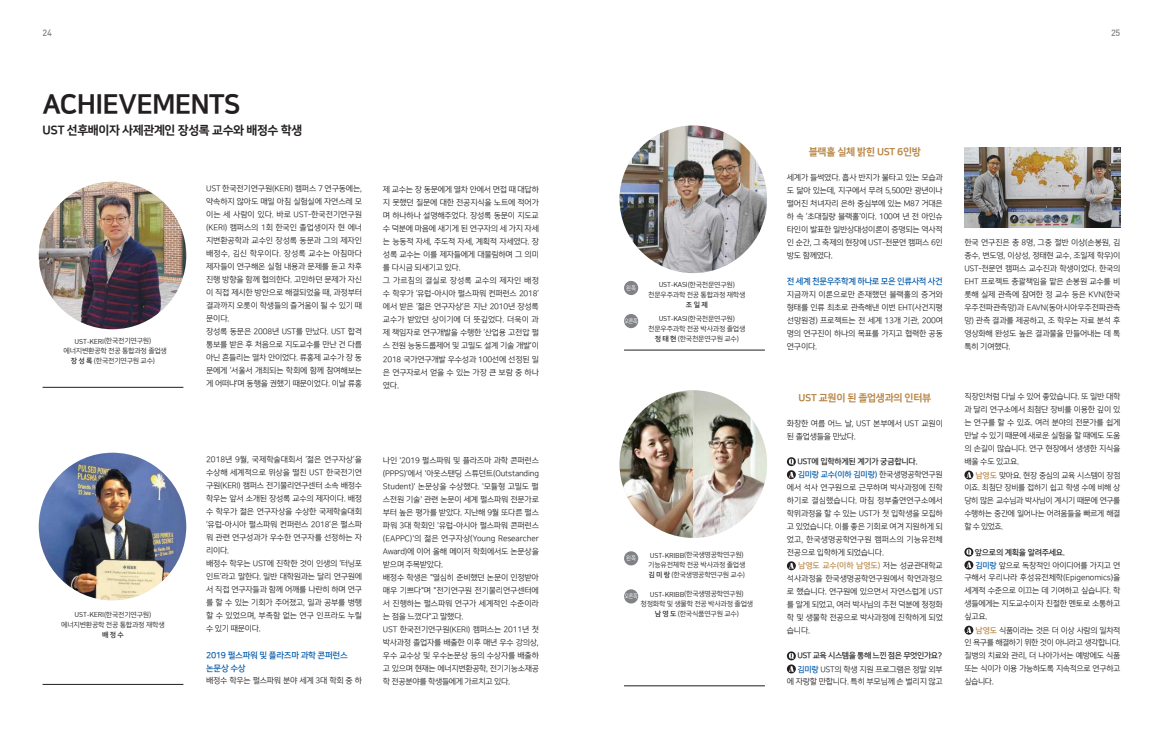
<style>
.page{position:relative;width:1163px;height:738px;background:#fff}
.page>*{position:absolute;margin:0;border:0;box-sizing:border-box;transform-origin:0 0}
.t1{font:27px "Nanum Square EB";letter-spacing:-.03em;color:#231f20}
.t2{font:12px "Nanum Square EB";letter-spacing:-.03em;color:#231f20}
.t3{font:10px "Nanum Square EB";letter-spacing:-.03em;color:#b98747}
.t4{font:500 9px "DIN";color:#808285}
.t5{font:8.5px/13px "Nanum Square B";letter-spacing:-.03em;color:#015aaa}
.t6{font:8px/13px "Nanum Square R";letter-spacing:-.03em;color:#231f20;text-align:justify}
.t7{font:8px/13px "Nanum Square B";letter-spacing:-.03em;color:#231f20}
.t8{font:8px "Nanum Square B";letter-spacing:-.05em;color:#231f20}
.t9{font:8px "Nanum Square B";letter-spacing:-.015em;color:#b98747}
.t10{font:7px/10px "Nanum Square R";letter-spacing:-.03em;color:#231f20;text-align:center}
.t11{font:7px "Nanum Square B";color:#231f20}
.t12{font:6px "Nanum Square R";letter-spacing:-.045em;color:#fff;scale:.84 1}
.t13{font:6px "Nanum Square R";letter-spacing:-.045em;color:#fff;scale:.9 1}
.s1{font-family:"Dinreg"}
.s2{font-family:"Nanum Square B"}
.s3{color:#015aaa}
.s4{font-family:"Nanum Square R"}
.s5{font-family:"Nanum Square R";color:#231f20}
.s6{font-family:"Nanum Square B";color:#015aaa}
.s7{font-family:"Nanum Square B";color:#b98747}
</style>
<div class="page">
<img style="left:39px;top:181px;width:147px;height:148px;border-radius:74px">
<hr style="left:43px;top:387px;width:140px;height:1px;background:#231f20">
<img style="left:619px;top:125px;width:148px;height:148px;border-radius:74px">
<img style="left:39px;top:452px;width:147px;height:148px;border-radius:74px">
<hr style="left:43px;top:683px;width:140px;height:1px;background:#231f20">
<svg style="left:786px;top:457px;width:9px;height:9px"></svg>
<svg style="left:788px;top:458px;width:5px;height:6px"></svg>
<svg style="left:786px;top:470px;width:9px;height:9px"></svg>
<svg style="left:788px;top:471px;width:5px;height:6px"></svg>
<svg style="left:786px;top:561px;width:9px;height:9px"></svg>
<svg style="left:788px;top:562px;width:5px;height:6px"></svg>
<svg style="left:786px;top:651px;width:9px;height:9px"></svg>
<svg style="left:788px;top:652px;width:5px;height:6px"></svg>
<svg style="left:786px;top:664px;width:9px;height:9px"></svg>
<svg style="left:788px;top:665px;width:5px;height:6px"></svg>
<img style="left:619px;top:390px;width:148px;height:147px">
<svg style="left:964px;top:470px;width:9px;height:9px"></svg>
<svg style="left:966px;top:472px;width:5px;height:5px"></svg>
<svg style="left:964px;top:547px;width:9px;height:9px"></svg>
<svg style="left:966px;top:548px;width:5px;height:6px"></svg>
<svg style="left:964px;top:560px;width:9px;height:9px"></svg>
<svg style="left:966px;top:562px;width:5px;height:5px"></svg>
<svg style="left:964px;top:625px;width:9px;height:9px"></svg>
<svg style="left:966px;top:627px;width:5px;height:5px"></svg>
<hr style="left:624px;top:685px;width:140px;height:1px;background:#231f20">
<div style="left:624px;top:551px;width:14px;height:14px;background:#808285;border-radius:50%"></div>
<div style="left:624px;top:589px;width:14px;height:14px;background:#808285;border-radius:50%"></div>
<hr style="left:624px;top:349px;width:140px;height:1px;background:#231f20">
<div style="left:624px;top:281px;width:14px;height:14px;background:#808285;border-radius:50%"></div>
<div style="left:624px;top:314px;width:14px;height:14px;background:#808285;border-radius:50%"></div>
<img style="left:964px;top:148px;width:156px;height:79px">
<p class="t4" style="left:43px;top:27px;width:11px">24</p>
<p class="t4" style="left:1110px;top:27px;width:11px">25</p>
<h1 class="t1" style="left:43px;top:89px;width:199px">ACHIEVEMENTS</h1>
<h2 class="t2" style="left:43px;top:123px;width:261px">UST 선후배이자 사제관계인 장성록 교수와 배정수 학생</h2>
<p class="t10" style="left:75px;top:336px;width:78px"><span class="s1">UST-KERI</span>(한국전기연구원)</p>
<p class="t10" style="left:64px;top:346px;width:105px">에너지변환공학 전공 통합과정 졸업생</p>
<p class="t10" style="left:71px;top:356px;width:86px"><span class="s2">장 성 록</span> (한국전기연구원 교수)</p>
<p class="t10" style="left:61px;top:609px;width:105px"><span class="s1">UST-KERI</span>(한국전기연구원) 에너지변환공학 전공 통합과정 재학생</p>
<p class="t11" style="left:102px;top:630px;width:23px">배 정 수</p>
<p class="t6" style="left:206px;top:182px;width:157px;text-align:left">UST 한국전기연구원(KERI) 캠퍼스 7 연구동에는, 약속하지 않아도 매일 아침 실험실에 자연스레 모 이는 세 사람이 있다. 바로 UST-한국전기연구원 (KERI) 캠퍼스의 1회 한국인 졸업생이자 현 에너 지변환공학과 교수인 장성록 동문과 그의 제자인 배정수, 김신 학우이다. 장성록 교수는 아침마다 제자들이 연구해온 실험 내용과 문제를 듣고 차후 진행 방향을 함께 협의한다. 고민하던 문제가 자신 이 직접 제시한 방안으로 해결되었을 때, 과정부터 결과까지 오롯이 학생들의 즐거움이 될 수 있기 때 문이다.<br>장성록 동문은 2008년 UST를 만났다. UST 합격 통보를 받은 후 처음으로 지도교수를 만난 건 다름 아닌 흔들리는 열차 안이었다. 류홍제 교수가 장 동 문에게 ‘서울서 개최되는 학회에 함께 참여해보는 게 어떠냐’며 동행을 권했기 때문이었다. 이날 류홍</p>
<p class="t6" style="left:383px;top:183px;width:157px;text-align:left">제 교수는 장 동문에게 열차 안에서 면접 때 대답하 지 못했던 질문에 대한 전공지식을 노트에 적어가 며 하나하나 설명해주었다. 장성록 동문이 지도교 수 덕분에 마음에 새기게 된 연구자의 세 가지 자세 는 능동적 자세, 주도적 자세, 계획적 자세였다. 장 성록 교수는 이를 제자들에게 대물림하며 그 의미 를 다시금 되새기고 있다.<br>그 가르침의 결실로 장성록 교수의 제자인 배정 수 학우가 ‘유럽-아시아 펄스파워 컨퍼런스 2018’ 에서 받은 ‘젊은 연구자상’은 지난 2010년 장성록 교수가 받았던 상이기에 더 뜻깊었다. 더욱이 과 제 책임자로 연구개발을 수행한 ‘산업용 고전압 펄 스 전원 능동드룹제어 및 고밀도 설계 기술 개발’이<br>2018 국가연구개발 우수성과 100선에 선정된 일 은 연구자로서 얻을 수 있는 가장 큰 보람 중 하나 였다.</p>
<p class="t6" style="left:206px;top:453px;width:157px;text-align:left">2018년 9월, 국제학술대회서 ‘젊은 연구자상’을 수상해 세계적으로 위상을 떨친 UST 한국전기연 구원(KERI) 캠퍼스 전기물리연구센터 소속 배정수 학우는 앞서 소개된 장성록 교수의 제자이다. 배정 수 학우가 젊은 연구자상을 수상한 국제학술대회 ‘유럽-아시아 펄스파워 컨퍼런스 2018’은 펄스파 워 관련 연구성과가 우수한 연구자를 선정하는 자 리이다.<br>배정수 학우는 UST에 진학한 것이 인생의 ‘터닝포 인트’라고 말한다. 일반 대학원과는 달리 연구원에 서 직접 연구자들과 함께 어깨를 나란히 하며 연구 를 할 수 있는 기회가 주어졌고, 일과 공부를 병행 할 수 있었으며, 부족함 없는 연구 인프라도 누릴 수 있기 때문이다.</p>
<p class="t5" style="left:206px;top:648px;width:143px">2019 펄스파워 및 플라즈마 과학 콘퍼런스 논문상 수상</p>
<p class="t6" style="left:206px;top:674px;width:157px">배정수 학우는 펄스파워 분야 세계 3대 학회 중 하</p>
<p class="t6" style="left:383px;top:454px;width:157px;text-align:left">나인 '2019 펄스파워 및 플라즈마 과학 콘퍼런스 (PPPS)'에서 '아웃스탠딩 스튜던트(Outstanding<br>Student)' 논문상을 수상했다. '모듈형 고밀도 펄 스전원 기술' 관련 논문이 세계 펄스파워 전문가로 부터 높은 평가를 받았다. 지난해 9월 또다른 펄스 파워 3대 학회인 '유럽-아시아 펄스파워 콘퍼런스 (EAPPC)'의 젊은 연구자상(Young Researcher<br>Award)에 이어 올해 메이저 학회에서도 논문상을 받으며 주목받았다.<br>배정수 학생은 "열심히 준비했던 논문이 인정받아 매우 기쁘다"며 "전기연구원 전기물리연구센터에 서 진행하는 펄스파워 연구가 세계적인 수준이라 는 점을 느꼈다"고 말했다.<br>UST 한국전기연구원(KERI) 캠퍼스는 2011년 첫 박사과정 졸업자를 배출한 이후 매년 우수 강의상, 우수 교수상 및 우수논문상 등의 수상자를 배출하 고 있으며 현재는 에너지변환공학, 전기기능소재공 학 전공분야를 학생들에게 가르치고 있다.</p>
<p class="t13" style="left:626px;top:285px;width:12px">왼쪽</p>
<p class="t12" style="left:624px;top:318px;width:17px">오른쪽</p>
<p class="t10" style="left:648px;top:280px;width:99px"><span class="s1">UST-KASI</span>(한국천문연구원) 천문우주과학 전공 통합과정 재학생</p>
<p class="t11" style="left:685px;top:301px;width:23px">조 일 제</p>
<p class="t10" style="left:648px;top:314px;width:99px"><span class="s1">UST-KASI</span>(한국천문연구원) 천문우주과학 전공 박사과정 졸업생 <span class="s2">정 태 현</span> (한국천문연구원 교수)</p>
<p class="t10" style="left:648px;top:550px;width:99px;text-align:left"><span class="s1">UST-KRIBB</span>(한국생명공학연구원) 기능유전체학 전공 박사과정 졸업생 <span class="s2">김 미 랑</span> (한국생명공학연구원 교수)</p>
<p class="t13" style="left:626px;top:555px;width:12px">왼쪽</p>
<p class="t12" style="left:624px;top:593px;width:17px">오른쪽</p>
<p class="t10" style="left:640px;top:589px;width:114px"><span class="s1">UST-KRIBB</span>(한국생명공학연구원) 청정화학 및 생물학 전공 박사과정 졸업생 <span class="s2">남 영 도</span> (한국식품연구원 교수)</p>
<p class="t3" style="left:808px;top:146px;width:114px">블랙홀 실체 밝힌 UST 6인방</p>
<p class="t6" style="left:786px;top:170px;width:157px">세계가 들썩였다. 흡사 반지가 불타고 있는 모습과 도 닮아 있는데, 지구에서 무려 5,500만 광년이나 떨어진 처녀자리 은하 중심부에 있는 M87 거대은 하 속 ‘초대질량 블랙홀’이다. 100여 년 전 아인슈 타인이 발표한 일반상대성이론이 증명되는 역사적 인 순간, 그 축제의 현장에 UST-천문연 캠퍼스 6인 방도 함께였다.</p>
<p class="t5" style="left:786px;top:275px;width:157px">전 세계 천문우주학계 하나로 모은 인류사적 사건</p>
<p class="t6" style="left:786px;top:287px;width:157px">지금까지 이론으로만 존재했던 블랙홀의 증거와 형태를 인류 최초로 관측해낸 이번 EHT(사건지평 선망원경) 프로젝트는 전 세계 13개 기관, 200여 명의 연구진이 하나의 목표를 가지고 협력한 공동 연구이다.</p>
<p class="t3" style="left:798px;top:392px;width:134px">UST 교원이 된 졸업생과의 인터뷰</p>
<p class="t6" style="left:786px;top:416px;width:157px">화창한 여름 어느 날, UST 본부에서 UST 교원이 된 졸업생들을 만났다.</p>
<p class="t7" style="left:797px;top:455px;width:147px">UST에 입학하게된 계기가 궁금합니다.<br><span class="s3">김미랑 교수(이하 김미랑)</span> <span class="s4">한국생명공학연구원</span></p>
<p class="t6" style="left:786px;top:480px;width:157px">에서 석사 연구원으로 근무하며 박사과정에 진학 하기로 결심했습니다. 마침 정부출연연구소에서 학위과정을 할 수 있는 UST가 첫 입학생을 모집하 고 있었습니다. 이를 좋은 기회로 여겨 지원하게 되 었고, 한국생명공학연구원 캠퍼스의 기능유전체 전공으로 입학하게 되었습니다.</p>
<p class="t9" style="left:798px;top:561px;width:146px">남영도 교수(이하 남영도) <span class="s5">저는 성균관대학교</span></p>
<p class="t6" style="left:786px;top:571px;width:157px">석사과정을 한국생명공학연구원에서 학연과정으 로 했습니다. 연구원에 있으면서 자연스럽게 UST 를 알게 되었고, 여러 박사님의 추천 덕분에 청정화 학 및 생물학 전공으로 박사과정에 진학하게 되었 습니다.</p>
<p class="t8" style="left:797px;top:651px;width:146px">UST 교육 시스템을 통해 느낀 점은 무엇인가요?</p>
<p class="t6" style="left:786px;top:662px;width:157px;line-height:12.5px;text-align:right"><span class="s6">김미랑</span> UST의 학생 지원 프로그램은 정말 외부<br>에 자랑할 만합니다. 특히 부모님께 손 벌리지 않고</p>
<p class="t6" style="left:964px;top:235px;width:157px">한국 연구진은 총 8명, 그중 절반 이상(손봉원, 김 종수, 변도영, 이상성, 정태현 교수, 조일제 학우)이 UST-천문연 캠퍼스 교수진과 학생이었다. 한국의 EHT 프로젝트 총괄책임을 맡은 손봉원 교수를 비 롯해 실제 관측에 참여한 정 교수 등은 KVN(한국 우주전파관측망)과 EAVN(동아시아우주전파관측 망) 관측 결과를 제공하고, 조 학우는 자료 분석 후 영상화해 완성도 높은 결과물을 만들어내는 데 톡 톡히 기여했다.</p>
<p class="t6" style="left:964px;top:390px;width:157px">직장인처럼 다닐 수 있어 좋았습니다. 또 일반 대학 과 달리 연구소에서 최첨단 장비를 이용한 깊이 있 는 연구를 할 수 있죠. 여러 분야의 전문가를 쉽게 만날 수 있기 때문에 새로운 실험을 할 때에도 도움 의 손길이 많습니다. 연구 현장에서 생생한 지식을 배울 수도 있고요.</p>
<p class="t6" style="left:964px;top:468px;width:157px;text-indent:11px"><span class="s7">남영도</span> 맞아요. 현장 중심의 교육 시스템이 장점 이죠. 최첨단 장비를 접하기 쉽고 학생 수에 비해 상 당히 많은 교수님과 박사님이 계시기 때문에 연구를 수행하는 중간에 일어나는 어려움들을 빠르게 해결 할 수 있었죠.</p>
<p class="t7" style="left:974px;top:545px;width:92px">앞으로의 계획을 알려주세요.</p>
<p class="t6" style="left:964px;top:558px;width:157px;text-indent:11px"><span class="s6">김미랑</span> 앞으로 독창적인 아이디어를 가지고 연 구해서 우리나라 후성유전체학(Epigenomics)을 세계적 수준으로 이끄는 데 기여하고 싶습니다. 학 생들에게는 지도교수이자 친절한 멘토로 소통하고 싶고요.</p>
<p class="t6" style="left:964px;top:623px;width:157px;text-indent:11px"><span class="s7">남영도</span> 식품이라는 것은 더 이상 사람의 일차적 인 욕구를 해결하기 위한 것이 아니라고 생각합니다. 질병의 치료와 관리, 더 나아가서는 예방에도 식품 또는 식이가 이용 가능하도록 지속적으로 연구하고 싶습니다.</p>
</div>
